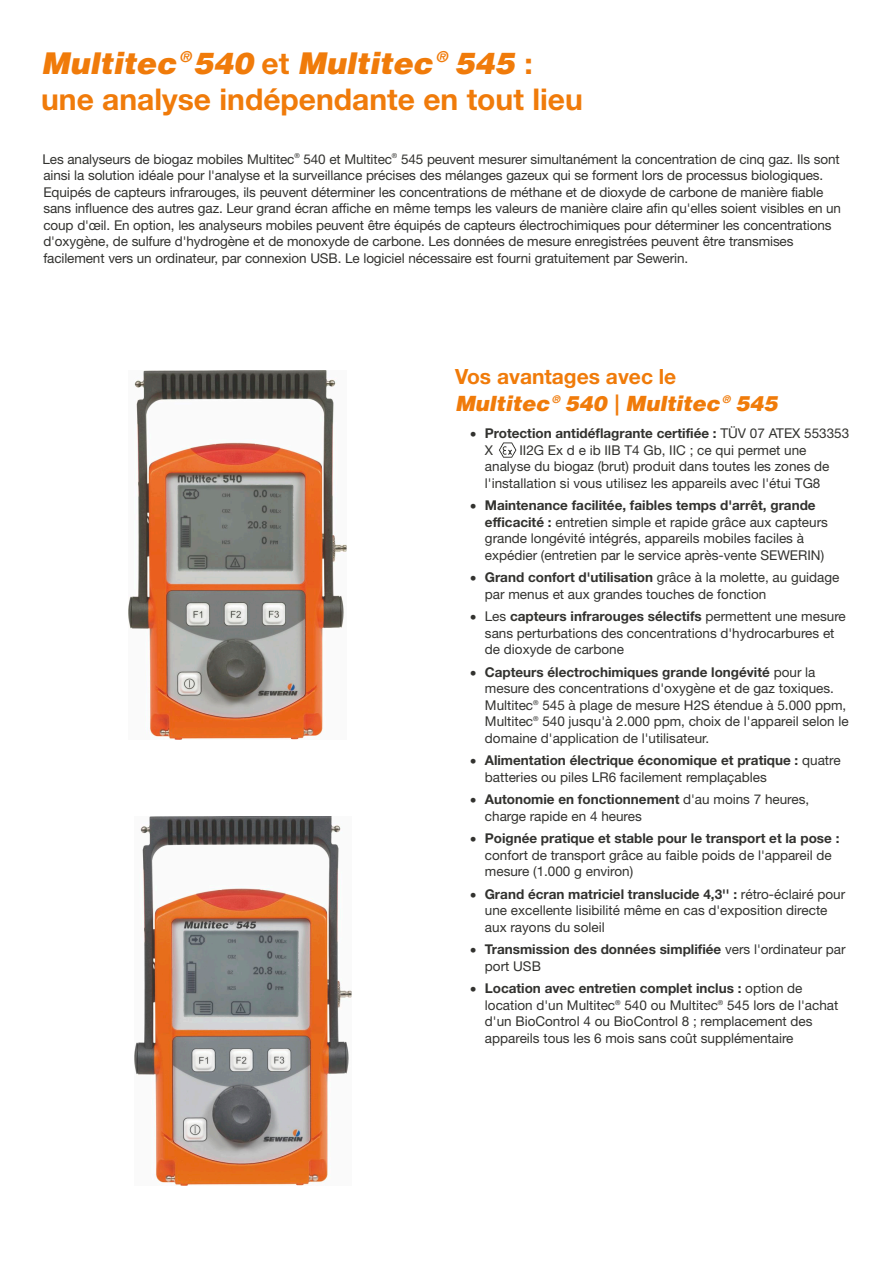
<style>
.page{position:relative;width:893px;height:1263px;background:#fff}
.page>*{position:absolute;margin:0;border:0;box-sizing:border-box;transform-origin:0 0}
.t1{font:700 30px "Helvetica Neue LT";color:#f07b0a}
.t2{font:30px "Airbus Special";color:#f07b0a}
.t3{font:21px "Airbus Special";color:#f07b0a}
.t4{font:700 21px "Helvetica Neue LT";color:#f07b0a}
.t5{font:15px "Airbus Special";color:#f07b0a}
.t6{font:13.5px/16.5px "Helvetica Neue LT";color:#32322f}
.t7{font:700 13.5px/16.5px "Helvetica Neue LT";color:#32322f}
.t8{font:10.5px "Airbus Special";color:#f07b0a}
.t9{font:6.75px "Helvetica Neue LT";color:#32322f}
.s1{font-family:"Helvetica Neue LT";font-weight:700}
.s2{font-weight:400}
.s3{font-weight:700}
</style>
<div class="page">
<img style="left:129px;top:370px;width:217px;height:369px">
<img style="left:135px;top:816px;width:217px;height:369px">
<svg style="left:499px;top:442px;width:17px;height:16px"></svg>
<p class="t5" style="left:436px;top:50px;width:14px">®</p>
<h1 class="t1" style="left:41px;top:88px;width:543px">une analyse indépendante en tout lieu</h1>
<p class="t9" style="left:294px;top:154px;width:7px">®</p>
<p class="t9" style="left:392px;top:154px;width:7px">®</p>
<h1 class="t2" style="left:41px;top:50px;width:493px">Multitec <sup>®</sup>540 <span class="s1">et</span> Multitec 545 <span class="s1">:</span></h1>
<p class="t6" style="left:43px;top:152px;width:800px">Les analyseurs de biogaz mobiles Multitec 540 et Multitec 545 peuvent mesurer simultanément la concentration de cinq gaz. Ils sont ainsi la solution idéale pour l'analyse et la surveillance précises des mélanges gazeux qui se forment lors de processus biologiques.<br>Equipés de capteurs infrarouges, ils peuvent déterminer les concentrations de méthane et de dioxyde de carbone de manière fiable sans influence des autres gaz. Leur grand écran affiche en même temps les valeurs de manière claire afin qu'elles soient visibles en un coup d'œil. En option, les analyseurs mobiles peuvent être équipés de capteurs électrochimiques pour déterminer les concentrations d'oxygène, de sulfure d'hydrogène et de monoxyde de carbone. Les données de mesure enregistrées peuvent être transmises facilement vers un ordinateur, par connexion USB. Le logiciel nécessaire est fourni gratuitement par Sewerin.</p>
<h2 class="t4" style="left:455px;top:369px;width:223px">Vos avantages avec le</h2>
<h2 class="t3" style="left:455px;top:394px;width:324px">Multitec <sup>®</sup> 540 <span class="s1">|</span> Multitec 545</h2>
<p class="t8" style="left:722px;top:395px;width:10px">®</p>
<p class="t7" style="left:485px;top:426px;width:366px;text-indent:-15px">• Protection antidéflagrante certifiée : <span class="s2">TÜV 07 ATEX 553353<br>X</span></p>
<p class="t6" style="left:485px;top:443px;width:346px;text-indent:35px">II2G Ex d e ib IIB T4 Gb, IIC ; ce qui permet une analyse du biogaz (brut) produit dans toutes les zones de l'installation si vous utilisez les appareils avec l'étui TG8</p>
<p class="t6" style="left:485px;top:498px;width:345px;text-indent:-15px">• <span class="s3">Maintenance facilitée, faibles temps d'arrêt, grande efficacité :</span> entretien simple et rapide grâce aux capteurs grande longévité intégrés, appareils mobiles faciles à expédier (entretien par le service après-vente SEWERIN)</p>
<p class="t6" style="left:485px;top:570px;width:356px;text-indent:-15px">• <span class="s3">Grand confort d'utilisation</span> grâce à la molette, au guidage par menus et aux grandes touches de fonction</p>
<p class="t6" style="left:485px;top:609px;width:362px;text-indent:-15px">• Les <span class="s3">capteurs infrarouges sélectifs</span> permettent une mesure sans perturbations des concentrations d'hydrocarbures et de dioxyde de carbone</p>
<p class="t6" style="left:485px;top:665px;width:365px;text-indent:-15px">• <span class="s3">Capteurs électrochimiques grande longévité</span> pour la mesure des concentrations d'oxygène et de gaz toxiques.<br>Multitec<sup>®</sup> 545 à plage de mesure H2S étendue à 5.000 ppm, Multitec<sup>®</sup> 540 jusqu'à 2.000 ppm, choix de l'appareil selon le domaine d'application de l'utilisateur.</p>
<p class="t6" style="left:485px;top:753px;width:357px;text-indent:-15px">• <span class="s3">Alimentation électrique économique et pratique :</span> quatre batteries ou piles LR6 facilement remplaçables</p>
<p class="t6" style="left:485px;top:792px;width:326px;text-indent:-15px">• <span class="s3">Autonomie en fonctionnement</span> d'au moins 7 heures, charge rapide en 4 heures</p>
<p class="t6" style="left:485px;top:831px;width:356px;text-indent:-15px">• <span class="s3">Poignée pratique et stable pour le transport et la pose : </span>confort de transport grâce au faible poids de l'appareil de mesure (1.000 g environ)</p>
<p class="t6" style="left:485px;top:887px;width:362px;text-indent:-15px">• <span class="s3">Grand écran matriciel translucide 4,3'' :</span> rétro-éclairé pour une excellente lisibilité même en cas d'exposition directe aux rayons du soleil</p>
<p class="t7" style="left:485px;top:942px;width:362px;text-indent:-15px">• Transmission des données simplifiée <span class="s2">vers l'ordinateur par port USB</span></p>
<p class="t7" style="left:470px;top:981px;width:334px">• Location avec entretien complet inclus : <span class="s2">option de</span></p>
<p class="t9" style="left:615px;top:1000px;width:7px">®</p>
<p class="t9" style="left:718px;top:1000px;width:7px">®</p>
<p class="t6" style="left:485px;top:998px;width:355px">location d'un Multitec 540 ou Multitec 545 lors de l'achat d'un BioControl 4 ou BioControl 8 ; remplacement des appareils tous les 6 mois sans coût supplémentaire</p>
</div>
